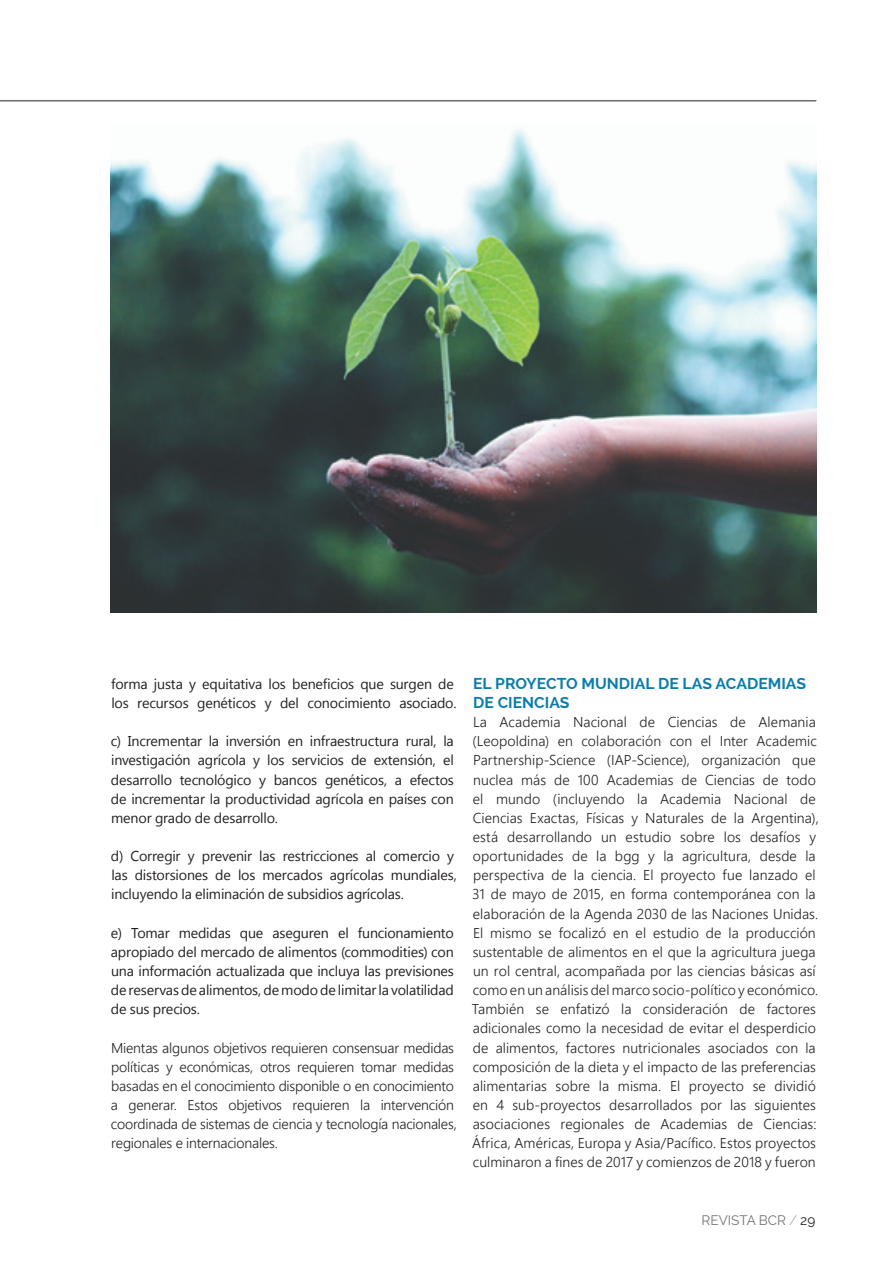
<style>
.page{position:relative;width:893px;height:1263px;background:#fff}
.page>*{position:absolute;margin:0;border:0;box-sizing:border-box;transform-origin:0 0}
._7_Subtítulo_en_text{font:700 15.75px/19.2px "Raleway";color:#0c7dab}
._1_Texto_corrido_2_c{font:300 14.25px/19.2px "Segoe UI";letter-spacing:.005em;color:#231f20}
._1_Texto_corrido_2_c-2{font:14.25px/19.2px "Segoe UI";letter-spacing:-.015em;color:#231f20}
._1_Texto_corrido_2_c-3{font:300 14.25px/19.2px "Segoe UI";letter-spacing:-.015em;color:#231f20}
.t1{font:13.5px "Raleway";color:#717074}
.s1{font-weight:100;color:#231f20}
.s2{color:#231f20}
</style>
<div class="page">
<img style="left:110px;top:129px;width:706px;height:483px">
<svg style="left:0;top:100px;width:817px;height:2px;background:#8e8e91"></svg>
<p class="_1_Texto_corrido_2_c-2" style="left:111px;top:674px;width:347px">forma justa y equitativa los beneficios que surgen de los recursos genéticos y del conocimiento asociado.</p>
<p class="_1_Texto_corrido_2_c-2" style="left:111px;top:731px;width:345px;text-align:justify">c) Incrementar la inversión en infraestructura rural, la investigación agrícola y los servicios de extensión, el desarrollo tecnológico y bancos genéticos, a efectos de incrementar la productividad agrícola en países con menor grado de desarrollo.</p>
<p class="_1_Texto_corrido_2_c-2" style="left:111px;top:846px;width:347px">d) Corregir y prevenir las restricciones al comercio y las distorsiones de los mercados agrícolas mundiales, incluyendo la eliminación de subsidios agrícolas.</p>
<p class="_1_Texto_corrido_2_c-2" style="left:111px;top:922px;width:345px;text-align:justify">e) Tomar medidas que aseguren el funcionamiento apropiado del mercado de alimentos (commodities) con una información actualizada que incluya las previsiones de reservas de alimentos, de modo de limitar la volatilidad de sus precios.</p>
<p class="_1_Texto_corrido_2_c-3" style="left:111px;top:1037px;width:347px">Mientas algunos objetivos requieren consensuar medidas políticas y económicas, otros requieren tomar medidas basadas en el conocimiento disponible o en conocimiento a generar. Estos objetivos requieren la intervención coordinada de sistemas de ciencia y tecnología nacionales, regionales e internacionales.</p>
<p class="_7_Subtítulo_en_text" style="left:473px;top:674px;width:335px">EL PROYECTO MUNDIAL DE LAS ACADEMIAS<br>DE CIENCIAS</p>
<p class="_1_Texto_corrido_2_c" style="left:472px;top:712px;width:348px">La Academia Nacional de Ciencias de Alemania (Leopoldina) en colaboración con el Inter Academic Partnership-Science (IAP-Science), organización que nuclea más de 100 Academias de Ciencias de todo el mundo (incluyendo la Academia Nacional de Ciencias Exactas, Físicas y Naturales de la Argentina), está desarrollando un estudio sobre los desafíos y oportunidades de la bgg y la agricultura, desde la perspectiva de la ciencia. El proyecto fue lanzado el 31 de mayo de 2015, en forma contemporánea con la elaboración de la Agenda 2030 de las Naciones Unidas.<br>El mismo se focalizó en el estudio de la producción sustentable de alimentos en el que la agricultura juega un rol central, acompañada por las ciencias básicas así como en un análisis del marco socio-político y económico.<br>También se enfatizó la consideración de factores adicionales como la necesidad de evitar el desperdicio de alimentos, factores nutricionales asociados con la composición de la dieta y el impacto de las preferencias alimentarias sobre la misma. El proyecto se dividió en 4 sub-proyectos desarrollados por las siguientes asociaciones regionales de Academias de Ciencias:<br>África, Américas, Europa y Asia/Pacífico. Estos proyectos culminaron a fines de 2017 y comienzos de 2018 y fueron</p>
<p class="t1" style="left:701px;top:1212px;width:115px">REVISTA BCR <span class="s1">/</span> <span class="s2">29</span></p>
</div>
